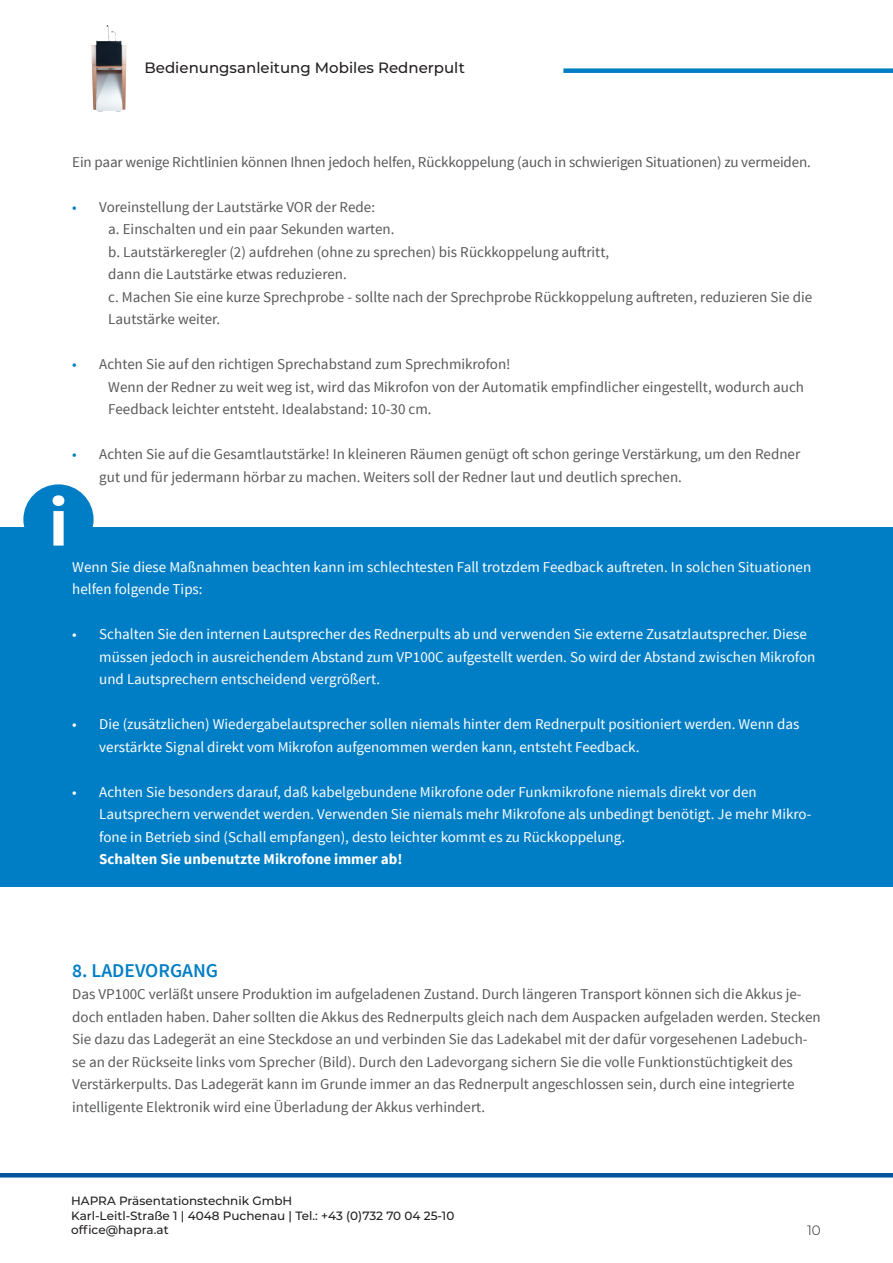
<style>
.page{position:relative;width:893px;height:1263px;background:#fff}
.page>*{position:absolute;margin:0;border:0;box-sizing:border-box;transform-origin:0 0}
.t1{font:700 69.6px "Source Sans Pro";color:#fff}
.Absatzformat_1{font:600 19.5px "Source Sans Pro";color:#007ec5}
.Absatzformat_1-2{font:15px/22.5px "Source Sans Pro";color:#57585a}
.Absatzformat_1-3{font:15px/22.5px "Source Sans Pro";color:#fff}
.t2{font:500 15px "Montserrat";color:#231f20}
.t3{font:300 13.5px "Montserrat";color:#231f20}
.t4{font:500 12px/14.4px "Montserrat";color:#231f20}
.s1{color:#007ec5}
.s2{font-weight:700}
</style>
<div class="page">
<hr style="left:0;top:1173px;width:893px;height:4px;background:#01549d">
<div style="left:563px;top:68px;width:330px;height:5px;background:#007ec5"></div>
<img style="left:91px;top:25px;width:36px;height:87px">
<div style="left:0;top:527px;width:893px;height:360px;background:#007ec5"></div>
<div style="left:23px;top:484px;width:71px;height:71px;background:#007ec5;border-radius:50%"></div>
<p class="t2" style="left:145px;top:58px;width:322px">Bedienungsanleitung Mobiles Rednerpult</p>
<p class="t1" style="left:49px;top:478px;width:21px">i</p>
<p class="Absatzformat_1-2" style="left:72px;top:151px;width:740px">Ein paar wenige Richtlinien können Ihnen jedoch helfen, Rückkoppelung (auch in schwierigen Situationen) zu vermeiden.</p>
<p class="Absatzformat_1-2" style="left:72px;top:196px;width:304px"><span class="s1">•</span> Voreinstellung der Lautstärke VOR der Rede:</p>
<p class="Absatzformat_1-2" style="left:108px;top:218px;width:288px">a. Einschalten und ein paar Sekunden warten.</p>
<p class="Absatzformat_1-2" style="left:108px;top:241px;width:503px">b. Lautstärkeregler (2) aufdrehen (ohne zu sprechen) bis Rückkoppelung auftritt, dann die Lautstärke etwas reduzieren.</p>
<p class="Absatzformat_1-2" style="left:108px;top:286px;width:705px">c. Machen Sie eine kurze Sprechprobe - sollte nach der Sprechprobe Rückkoppelung auftreten, reduzieren Sie die<br>Lautstärke weiter.</p>
<p class="Absatzformat_1-2" style="left:72px;top:353px;width:440px"><span class="s1">•</span> Achten Sie auf den richtigen Sprechabstand zum Sprechmikrofon!</p>
<p class="Absatzformat_1-2" style="left:108px;top:376px;width:697px">Wenn der Redner zu weit weg ist, wird das Mikrofon von der Automatik empfindlicher eingestellt, wodurch auch<br>Feedback leichter entsteht. Idealabstand: 10-30 cm.</p>
<p class="Absatzformat_1-2" style="left:99px;top:443px;width:702px;text-indent:-27px"><span class="s1">•</span> Achten Sie auf die Gesamtlautstärke! In kleineren Räumen genügt oft schon geringe Verstärkung, um den Redner gut und für jedermann hörbar zu machen. Weiters soll der Redner laut und deutlich sprechen.</p>
<p class="Absatzformat_1-3" style="left:72px;top:556px;width:740px">Wenn Sie diese Maßnahmen beachten kann im schlechtesten Fall trotzdem Feedback auftreten. In solchen Situationen helfen folgende Tips:</p>
<p class="Absatzformat_1-3" style="left:99px;top:623px;width:718px;text-indent:-27px">• Schalten Sie den internen Lautsprecher des Rednerpults ab und verwenden Sie externe Zusatzlautsprecher. Diese müssen jedoch in ausreichendem Abstand zum VP100C aufgestellt werden. So wird der Abstand zwischen Mikrofon und Lautsprechern entscheidend vergrößert.</p>
<p class="Absatzformat_1-3" style="left:99px;top:713px;width:702px;text-indent:-27px">• Die (zusätzlichen) Wiedergabelautsprecher sollen niemals hinter dem Rednerpult positioniert werden. Wenn das verstärkte Signal direkt vom Mikrofon aufgenommen werden kann, entsteht Feedback.</p>
<p class="Absatzformat_1-3" style="left:99px;top:781px;width:714px;text-indent:-27px">• Achten Sie besonders darauf, daß kabelgebundene Mikrofone oder Funkmikrofone niemals direkt vor den Lautsprechern verwendet werden. Verwenden Sie niemals mehr Mikrofone als unbedingt benötigt. Je mehr Mikro&shy;fone in Betrieb sind (Schall empfangen), desto leichter kommt es zu Rückkoppelung.<br><span class="s2">Schalten Sie unbenutzte Mikrofone immer ab!</span></p>
<p class="Absatzformat_1" style="left:72px;top:958px;width:147px">8. LADEVORGANG</p>
<p class="Absatzformat_1-2" style="left:72px;top:983px;width:750px">Das VP100C verläßt unsere Produktion im aufgeladenen Zustand. Durch längeren Transport können sich die Akkus je&shy;doch entladen haben. Daher sollten die Akkus des Rednerpults gleich nach dem Auspacken aufgeladen werden. Stecken Sie dazu das Ladegerät an eine Steckdose an und verbinden Sie das Ladekabel mit der dafür vorgesehenen Ladebuch&shy;se an der Rückseite links vom Sprecher (Bild). Durch den Ladevorgang sichern Sie die volle Funktionstüchtigkeit des Verstärkerpults. Das Ladegerät kann im Grunde immer an das Rednerpult angeschlossen sein, durch eine integrierte intelligente Elektronik wird eine Überladung der Akkus verhindert.</p>
<p class="t4" style="left:71px;top:1193px;width:385px">HAPRA Präsentationstechnik GmbH<br>Karl-Leitl-Straße 1 | 4048 Puchenau | Tel.: +43 (0)732 70 04 25-10 office@hapra.at</p>
<p class="t3" style="left:807px;top:1221px;width:15px">10</p>
</div>
